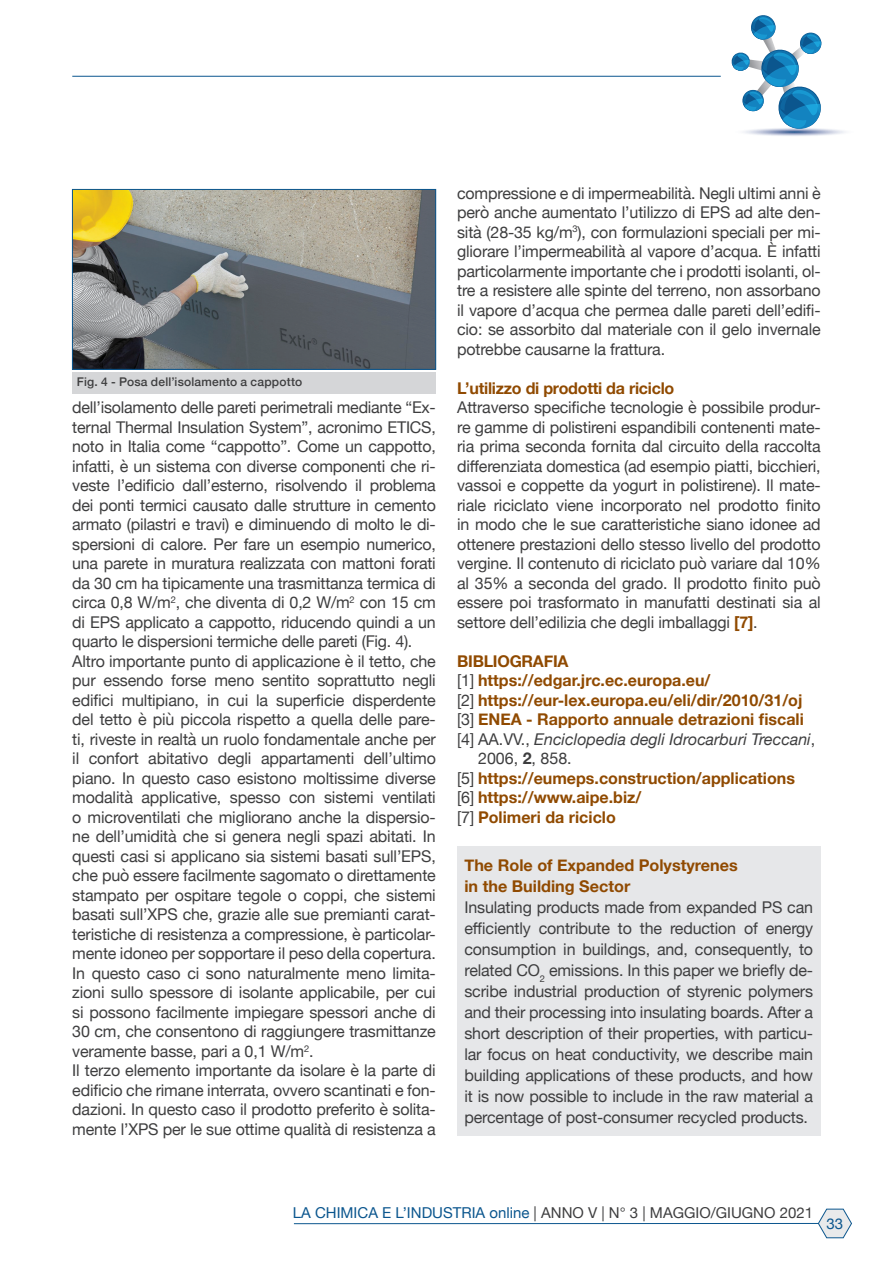
<style>
.page{position:relative;width:893px;height:1263px;background:#fff}
.page>*{position:absolute;margin:0;border:0;box-sizing:border-box;transform-origin:0 0}
.Body_Text_2{font:16.2px/19.5px "Helvetica Neue";letter-spacing:-.01em;color:#3e3e3f;text-align:justify}
.Normale{font:16.2px/21px "Helvetica Neue";letter-spacing:-.01em;color:#3e3e3f;text-align:justify}
.Body_Text_2-2{font:700 16.2px "Helvetica Neue";color:#904a01}
.Body_Text_2-3{font:italic 16.2px/19.5px "Helvetica Neue";color:#3e3e3f}
.Normale-2{font:700 16.2px "Helvetica Neue";color:#904a01}
.t1{font:15px "Helvetica Neue";color:#3e3e3f}
.t2{font:15px "Helvetica Neue";color:#0b568e}
.Dida{font:500 12px "Helvetica Neue";letter-spacing:.015em;color:#3e3e3f}
.s1{font-weight:700;color:#904a01}
.s2{font-weight:400;color:#3e3e3f}
.s3{font-style:normal}
.s4{font-weight:700;font-style:normal}
.s5{color:#0b568e}
</style>
<div class="page">
<hr style="left:72px;top:76px;width:649px;height:1px;background:#0b568e">
<svg style="left:731px;top:15px;width:114px;height:121px"></svg>
<svg style="left:818px;top:1209px;width:34px;height:29px"></svg>
<hr style="left:294px;top:1223px;width:524px;height:1px;background:#0b568e">
<img style="left:74px;top:191px;width:360px;height:176px">
<div style="left:72px;top:189px;width:364px;height:180px;border:1px solid #0b568e"></div>
<div style="left:72px;top:373px;width:364px;height:21px;background:#d5d6d8"></div>
<div style="left:457px;top:846px;width:364px;height:290px;background:#e6e7e9"></div>
<p class="Dida" style="left:77px;top:372px;width:227px">Fig. 4 - Posa dell’isolamento a cappotto</p>
<p class="Body_Text_2" style="left:72px;top:399px;width:365px">dell’isolamento delle pareti perimetrali mediante “Ex&shy;ternal Thermal Insulation System”, acronimo ETICS, noto in Italia come “cappotto”. Come un cappotto, infatti, è un sistema con diverse componenti che ri&shy;veste l’edificio dall’esterno, risolvendo il problema dei ponti termici causato dalle strutture in cemento armato (pilastri e travi) e diminuendo di molto le di&shy;spersioni di calore. Per fare un esempio numerico, una parete in muratura realizzata con mattoni forati da 30 cm ha tipicamente una trasmittanza termica di circa 0,8 W/m<sup>2</sup>, che diventa di 0,2 W/m<sup>2</sup> con 15 cm di EPS applicato a cappotto, riducendo quindi a un quarto le dispersioni termiche delle pareti (Fig. 4).</p>
<p class="Body_Text_2" style="left:72px;top:652px;width:365px">Altro importante punto di applicazione è il tetto, che pur essendo forse meno sentito soprattutto negli edifici multipiano, in cui la superficie disperdente del tetto è più piccola rispetto a quella delle pare&shy;ti, riveste in realtà un ruolo fondamentale anche per il confort abitativo degli appartamenti dell’ultimo piano. In questo caso esistono moltissime diverse modalità applicative, spesso con sistemi ventilati o microventilati che migliorano anche la dispersio&shy;ne dell’umidità che si genera negli spazi abitati. In questi casi si applicano sia sistemi basati sull’EPS, che può essere facilmente sagomato o direttamente stampato per ospitare tegole o coppi, che sistemi basati sull’XPS che, grazie alle sue premianti carat&shy;teristiche di resistenza a compressione, è particolar&shy;mente idoneo per sopportare il peso della copertura.<br>In questo caso ci sono naturalmente meno limita&shy;zioni sullo spessore di isolante applicabile, per cui si possono facilmente impiegare spessori anche di 30 cm, che consentono di raggiungere trasmittanze veramente basse, pari a 0,1 W/m<sup>2</sup>.</p>
<p class="Body_Text_2" style="left:72px;top:1062px;width:365px">Il terzo elemento importante da isolare è la parte di edificio che rimane interrata, ovvero scantinati e fon&shy;dazioni. In questo caso il prodotto preferito è solita&shy;mente l’XPS per le sue ottime qualità di resistenza a</p>
<p class="Body_Text_2" style="left:457px;top:184px;width:365px">compressione e di impermeabilità. Negli ultimi anni è però anche aumentato l’utilizzo di EPS ad alte den&shy;sità (28-35 kg/m<sup>3</sup>), con formulazioni speciali per mi&shy;gliorare l’impermeabilità al vapore d’acqua. È infatti particolarmente importante che i prodotti isolanti, ol&shy;tre a resistere alle spinte del terreno, non assorbano il vapore d’acqua che permea dalle pareti dell’edifi&shy;cio: se assorbito dal materiale con il gelo invernale potrebbe causarne la frattura.</p>
<p class="Body_Text_2-2" style="left:457px;top:375px;width:219px">L’utilizzo di prodotti da riciclo</p>
<p class="Body_Text_2" style="left:457px;top:399px;width:365px">Attraverso specifiche tecnologie è possibile produr&shy;re gamme di polistireni espandibili contenenti mate&shy;ria prima seconda fornita dal circuito della raccolta differenziata domestica (ad esempio piatti, bicchieri, vassoi e coppette da yogurt in polistirene). Il mate&shy;riale riciclato viene incorporato nel prodotto finito in modo che le sue caratteristiche siano idonee ad ottenere prestazioni dello stesso livello del prodotto vergine. Il contenuto di riciclato può variare dal 10% al 35% a seconda del grado. Il prodotto finito può essere poi trasformato in manufatti destinati sia al settore dell’edilizia che degli imballaggi <span class="s1">[7]</span>.</p>
<p class="Body_Text_2-2" style="left:457px;top:648px;width:113px">BIBLIOGRAFIA</p>
<p class="Body_Text_2-2" style="left:457px;top:668px;width:255px"><span class="s2">[1]</span> https://edgar.jrc.ec.europa.eu/</p>
<p class="Body_Text_2-2" style="left:457px;top:687px;width:347px"><span class="s2">[2]</span> https://eur-lex.europa.eu/eli/dir/2010/31/oj</p>
<p class="Body_Text_2-2" style="left:457px;top:707px;width:348px"><span class="s2">[3]</span> ENEA - Rapporto annuale detrazioni fiscali</p>
<p class="Body_Text_2-3" style="left:478px;top:730px;width:339px;text-indent:-21px"><span class="s3">[4] AA.VV.,</span> Enciclopedia degli Idrocarburi Treccani<span class="s3">,<br>2006,</span> <span class="s4">2</span><span class="s3">, 858.</span></p>
<p class="Body_Text_2-2" style="left:457px;top:765px;width:339px"><span class="s2">[5]</span> https://eumeps.construction/applications</p>
<p class="Body_Text_2-2" style="left:457px;top:785px;width:186px"><span class="s2">[6]</span> https://www.aipe.biz/</p>
<p class="Body_Text_2-2" style="left:457px;top:804px;width:160px"><span class="s2">[7]</span> Polimeri da riciclo</p>
<p class="Normale-2" style="left:464px;top:853px;width:275px">The Role of Expanded Polystyrenes</p>
<p class="Normale-2" style="left:464px;top:874px;width:167px">in the Building Sector</p>
<p class="Normale" style="left:464px;top:898px;width:350px">Insulating products made from expanded PS can efficiently contribute to the reduction of energy consumption in buildings, and, consequently, to related CO<sub>2</sub> emissions. In this paper we briefly de&shy;scribe industrial production of styrenic polymers and their processing into insulating boards. After a short description of their properties, with particu&shy;lar focus on heat conductivity, we describe main building applications of these products, and how it is now possible to include in the raw material a percentage of post-consumer recycled products.</p>
<p class="t1" style="left:293px;top:1202px;width:522px"><span class="s5">LA CHIMICA E L’INDUSTRIA online</span> | ANNO V | N° 3 | MAGGIO/GIUGNO 2021</p>
<p class="t2" style="left:826px;top:1212px;width:18px">33</p>
</div>
